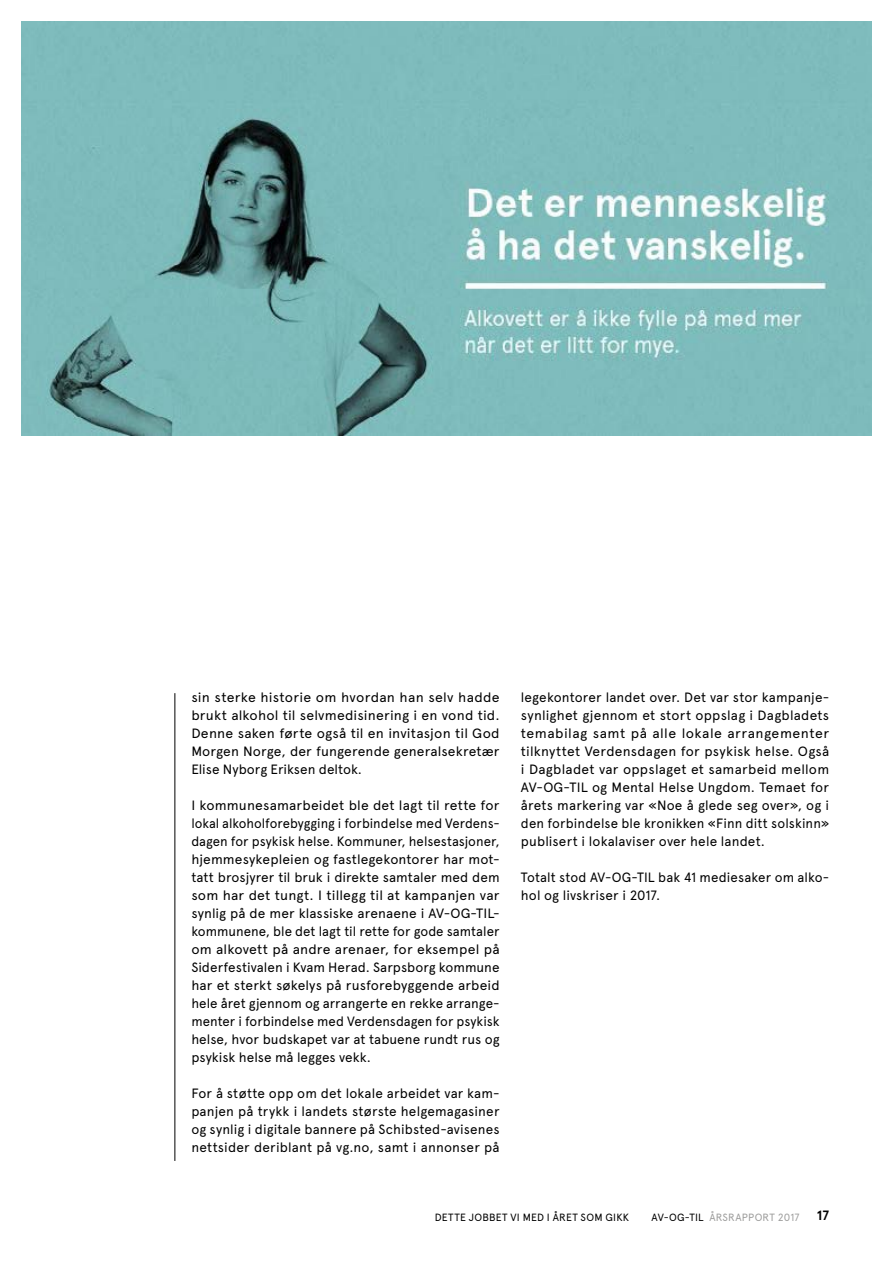
<style>
.page{position:relative;width:893px;height:1263px;background:#fff}
.page>*{position:absolute;margin:0;border:0;box-sizing:border-box;transform-origin:0 0}
.t1{font:13.5px/18px "Apercu Pro";letter-spacing:.005em;color:#000}
.t2{font:13.5px/18px "Apercu Pro";letter-spacing:.005em;color:#000;text-align:justify;scale:1.04 1}
.t3{font:700 13.5px "Apercu Pro";color:#000}
.t4{font:10.5px "Apercu Pro";letter-spacing:.025em;color:#000}
.t5{font:10.5px "Apercu Pro";letter-spacing:.02em;color:#9d9d9c}
.s1{color:#000}
</style>
<div class="page">
<hr style="left:175px;top:693px;width:1px;height:468px;background:#000">
<img style="left:21px;top:21px;width:851px;height:414px">
<p class="t2" style="left:191px;top:687px;width:298px">sin sterke historie om hvordan han selv hadde brukt alkohol til selvmedisinering i en vond tid.<br>Denne saken førte også til en invitasjon til God Morgen Norge, der fungerende generalsekretær Elise Nyborg Eriksen deltok.</p>
<p class="t1" style="left:191px;top:795px;width:310px">I kommunesamarbeidet ble det lagt til rette for lokal alkoholforebygging i forbindelse med Verdens‑ dagen for psykisk helse. Kommuner, helsestasjoner, hjemmesykepleien og fastlegekontorer har mot‑ tatt brosjyrer til bruk i direkte samtaler med dem som har det tungt. I tillegg til at kampanjen var synlig på de mer klassiske arenaene i AV-OG-TIL&shy;kommunene, ble det lagt til rette for gode samtaler om alkovett på andre arenaer, for eksempel på Siderfestivalen i Kvam Herad. Sarpsborg kommune har et sterkt søkelys på rusforebyggende arbeid hele året gjennom og arrangerte en rekke arrange‑ menter i forbindelse med Verdensdagen for psykisk helse, hvor budskapet var at tabuene rundt rus og psykisk helse må legges vekk.</p>
<p class="t1" style="left:191px;top:1083px;width:310px;text-align:justify">For å støtte opp om det lokale arbeidet var kam‑ panjen på trykk i landets største helgemagasiner og synlig i digitale bannere på Schibsted-avisenes nettsider deriblant på vg.no, samt i annonser på</p>
<p class="t1" style="left:521px;top:687px;width:310px;text-align:justify">legekontorer landet over. Det var stor kampanje‑ synlighet gjennom et stort oppslag i Dagbladets temabilag samt på alle lokale arrangementer tilknyttet Verdensdagen for psykisk helse. Også i Dagbladet var oppslaget et samarbeid mellom AV-OG-TIL og Mental Helse Ungdom. Temaet for årets markering var «Noe å glede seg over», og i den forbindelse ble kronikken «Finn ditt solskinn» publisert i lokalaviser over hele landet.</p>
<p class="t1" style="left:521px;top:867px;width:310px">Totalt stod AV-OG-TIL bak 41 mediesaker om alko‑ hol og livskriser i 2017.</p>
<p class="t4" style="left:435px;top:1209px;width:196px">DETTE JOBBET VI MED I ÅRET SOM GIKK</p>
<p class="t5" style="left:651px;top:1209px;width:149px"><span class="s1">AV-OG-TIL</span> ÅRSRAPPORT 2017</p>
<p class="t3" style="left:817px;top:1205px;width:14px">17</p>
</div>
